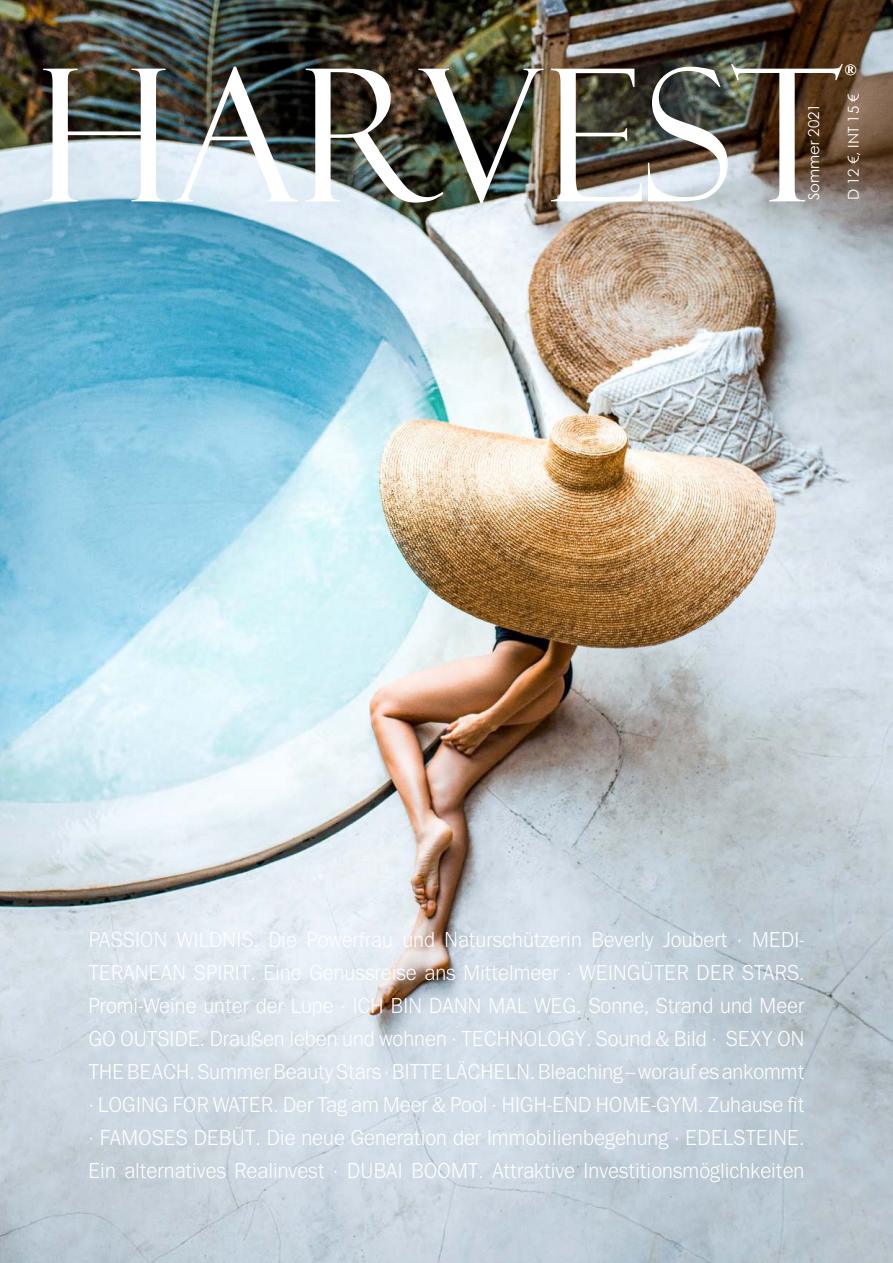
<style>
.page{position:relative;width:893px;height:1263px;background:#fff}
.page>*{position:absolute;margin:0;border:0;box-sizing:border-box;transform-origin:0 0}
.t1{font:184.5px "Felix Titling";letter-spacing:-.005em;color:#fff}
.t2{font:22.05px/33px "Tee Franklin";color:#fff;text-align:justify;scale:.95 1}
.t3{font:15.6px "Felix Titling";color:#fff}
.t4{font:15px "Century Gothic";color:#fff}
</style>
<div class="page">
<img style="left:0;top:0;width:893px;height:1263px">
<h1 class="t1" style="left:36px;top:30px;width:808px">HARVEST</h1>
<p class="t3" style="left:845px;top:61px;width:13px">®</p>
<p class="t4" style="left:848px;top:200px;width:108px;rotate:-90deg">D 12 €, INT 15 €</p>
<p class="t4" style="left:808px;top:200px;width:99px;rotate:-90deg">Sommer 2021</p>
<p class="t2" style="left:89px;top:923px;width:755px">PASSION WILDNIS. Die Powerfrau und Naturschützerin Beverly Joubert · MEDI-TERANEAN SPIRIT. Eine Genussreise ans Mittelmeer · WEINGÜTER DER STARS.<br>Promi-Weine unter der Lupe · ICH BIN DANN MAL WEG. Sonne, Strand und Meer GO OUTSIDE. Draußen leben und wohnen · TECHNOLOGY. Sound &amp; Bild · SEXY ON THE BEACH. Summer Beauty Stars · BITTE LÄCHELN. Bleaching – worauf es ankommt · LOGING FOR WATER. Der Tag am Meer &amp; Pool · HIGH-END HOME-GYM. Zuhause fit · FAMOSES DEBÜT. Die neue Generation der Immobilienbegehung · EDELSTEINE.<br>Ein alternatives Realinvest · DUBAI BOOMT. Attraktive Investitionsmöglichkeiten</p>
</div>
